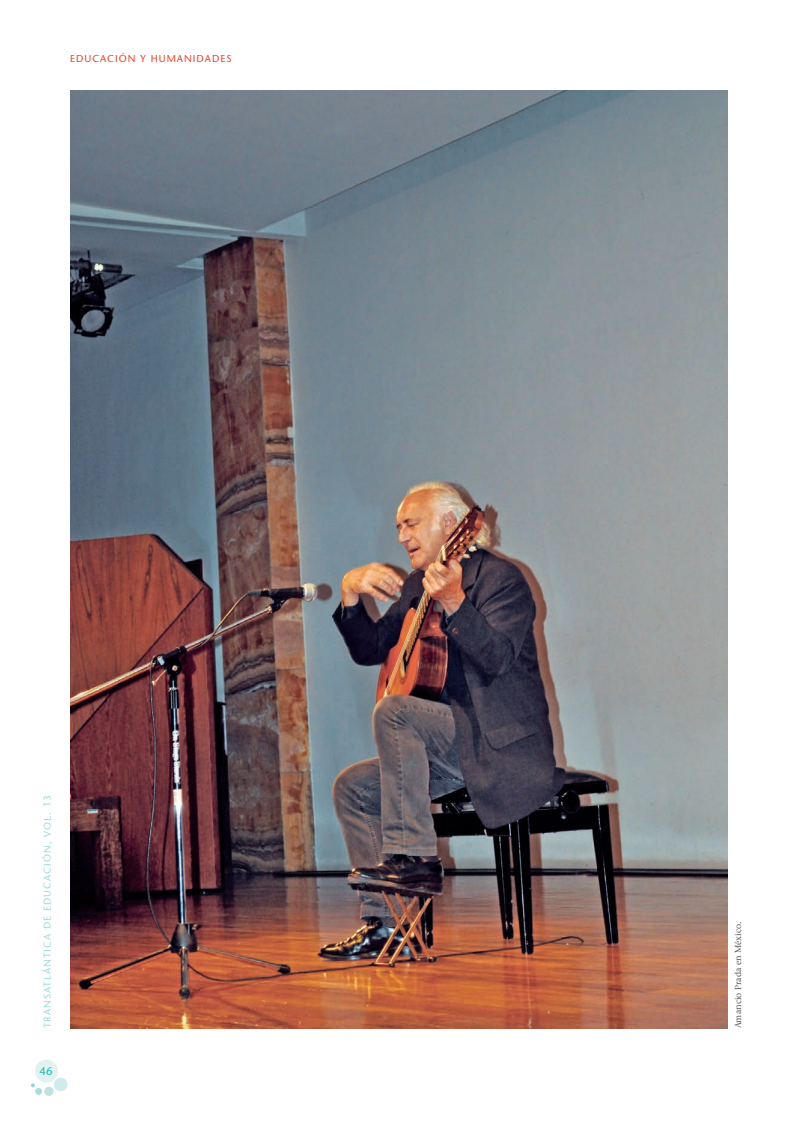
<style>
.page{position:relative;width:796px;height:1136px;background:#fff}
.page>*{position:absolute;margin:0;border:0;box-sizing:border-box;transform-origin:0 0}
.t1{font:500 11.25px "Stone Sans Std";color:#1dbcb8}
.t2{font:500 10px "Stone Sans Std";letter-spacing:.1em;color:#a1d9d8}
.t3{font:500 10px "Stone Sans Std";letter-spacing:.1em;color:#ec4328}
.t4{font:500 8.75px "Stone Serif Std";color:#57585a}
</style>
<div class="page">
<div style="left:35px;top:1059px;width:23px;height:23px;background:#e1f2f1;border-radius:50%"></div>
<div style="left:54px;top:1077px;width:13px;height:13px;background:#cfebea;border-radius:50%"></div>
<div style="left:44px;top:1086px;width:10px;height:9px;background:#bde4e3;border-radius:50%"></div>
<div style="left:35px;top:1087px;width:7px;height:7px;background:#abdddc;border-radius:50%"></div>
<svg style="left:31px;top:1083px;width:4px;height:4px"></svg>
<img style="left:70px;top:91px;width:657px;height:936px">
<p class="t3" style="left:70px;top:52px;width:163px">EDUCACIÓN Y HUMANIDADES</p>
<p class="t2" style="left:41px;top:1028px;width:235px;rotate:-90deg">TRANSATLÁNTICA DE EDUCACIÓN, VOL. 13</p>
<p class="t1" style="left:40px;top:1063px;width:14px">46</p>
<p class="t4" style="left:733px;top:1028px;width:109px;rotate:-90deg">Amancio Prada en México.</p>
</div>
